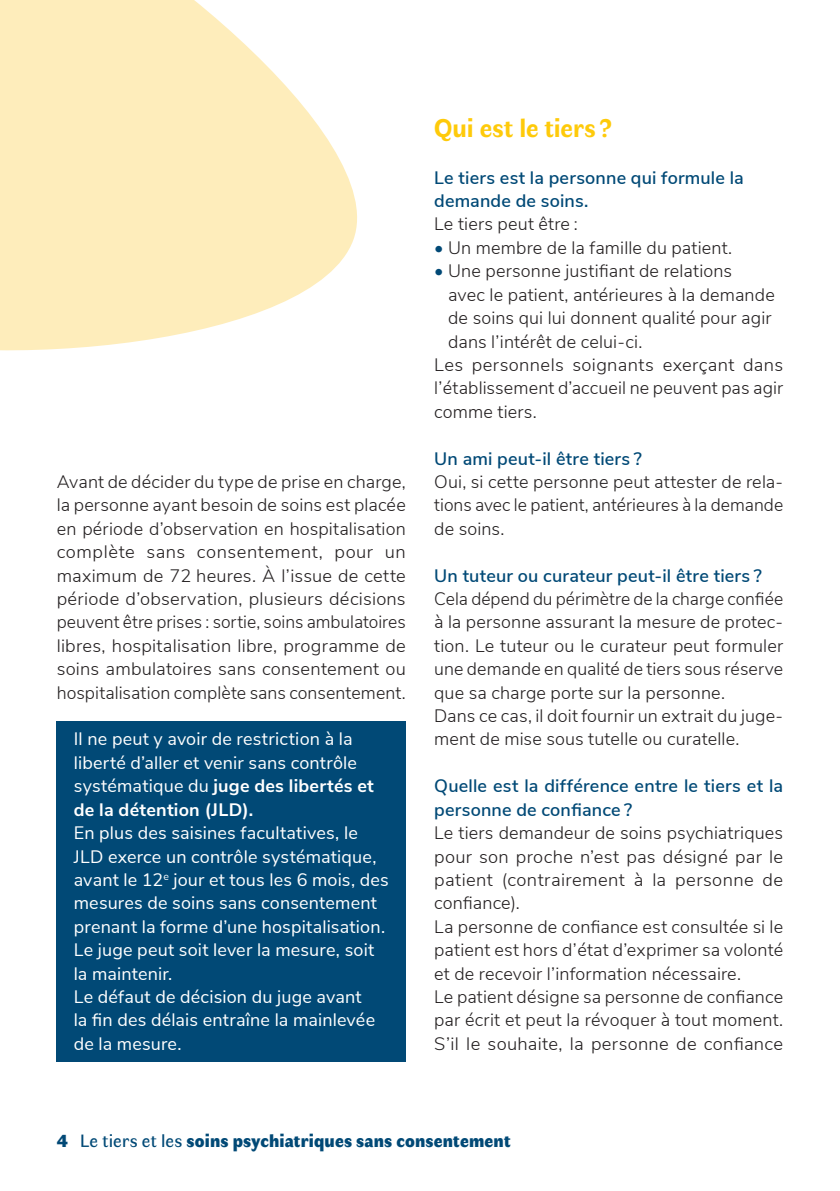
<style>
.page{position:relative;width:840px;height:1191px;background:#fff}
.page>*{position:absolute;margin:0;border:0;box-sizing:border-box;transform-origin:0 0}
.t1{font:700 26px "Faune Text";letter-spacing:-.005em;color:#feca0a}
.t2{font:300 18px/23.4px "Nunito Sans";letter-spacing:.01em;color:#231f20;text-align:justify}
.t3{font:18px/23.4px "Nunito Sans";letter-spacing:.01em;color:#fff}
.t4{font:600 18px/23.4px "Nunito Sans";letter-spacing:.01em;color:#014976}
.t5{font:900 18px "Faune Display";letter-spacing:.01em;color:#014976}
.s1{font-weight:700}
.s2{color:#014976}
.s3{font-family:"Faune Text";font-weight:400}
</style>
<div class="page">
<svg style="left:0;top:0;width:357px;height:351px;fill:#feedbb"></svg>
<div style="left:57px;top:721px;width:348px;height:106px;background:#014976"></div>
<div style="left:57px;top:815px;width:348px;height:176px;background:#014976"></div>
<div style="left:57px;top:979px;width:348px;height:82px;background:#014976"></div>
<p class="t2" style="left:57px;top:469px;width:350px">Avant de décider du type de prise en charge, la personne ayant besoin de soins est placée en période d’observation en hospitalisation complète sans consentement, pour un maximum de 72 heures. À l’issue de cette période d’observation, plusieurs décisions peuvent être prises : sortie, soins ambulatoires libres, hospitalisation libre, programme de soins ambulatoires sans consentement ou hospitalisation complète sans consentement.</p>
<p class="t3" style="left:74px;top:726px;width:301px">Il ne peut y avoir de restriction à la liberté d’aller et venir sans contrôle systématique du <span class="s1">juge des libertés et de la détention (JLD).</span></p>
<p class="t3" style="left:74px;top:820px;width:316px">En plus des saisines facultatives, le<br>JLD exerce un contrôle systématique, avant le 12<sup>e</sup> jour et tous les 6 mois, des mesures de soins sans consentement prenant la forme d’une hospitalisation.<br>Le juge peut soit lever la mesure, soit la maintenir.<br>Le défaut de décision du juge avant<br>la fin des délais entraîne la mainlevée de la mesure.</p>
<h1 class="t1" style="left:434px;top:110px;width:180px">Qui est le tiers ?</h1>
<p class="t4" style="left:434px;top:165px;width:311px">Le tiers est la personne qui formule la demande de soins.</p>
<p class="t2" style="left:434px;top:211px;width:145px">Le tiers peut être :</p>
<p class="t2" style="left:434px;top:235px;width:299px"><span class="s2">•</span> Un membre de la famille du patient.</p>
<p class="t2" style="left:434px;top:258px;width:299px"><span class="s2">•</span> Une personne justifiant de relations</p>
<p class="t2" style="left:448px;top:282px;width:328px">avec le patient, antérieures à la demande</p>
<p class="t2" style="left:448px;top:305px;width:325px">de soins qui lui donnent qualité pour agir</p>
<p class="t2" style="left:448px;top:328px;width:195px">dans l’intérêt de celui-ci.</p>
<p class="t2" style="left:434px;top:352px;width:350px">Les personnels soignants exerçant dans</p>
<p class="t2" style="left:434px;top:375px;width:350px">l’établissement d’accueil ne peuvent pas agir</p>
<p class="t2" style="left:434px;top:399px;width:104px">comme tiers.</p>
<p class="t4" style="left:434px;top:445px;width:209px">Un ami peut-il être tiers ?</p>
<p class="t2" style="left:434px;top:469px;width:350px">Oui, si cette personne peut attester de rela&shy;tions avec le patient, antérieures à la demande de soins.</p>
<p class="t4" style="left:434px;top:562px;width:329px">Un tuteur ou curateur peut-il être tiers ?</p>
<p class="t2" style="left:434px;top:586px;width:350px;text-align:left">Cela dépend du périmètre de la charge confiée à la personne assurant la mesure de protec&shy;tion. Le tuteur ou le curateur peut formuler une demande en qualité de tiers sous réserve que sa charge porte sur la personne.<br>Dans ce cas, il doit fournir un extrait du juge&shy;ment de mise sous tutelle ou curatelle.</p>
<p class="t4" style="left:434px;top:773px;width:350px">Quelle est la différence entre le tiers et la personne de confiance ?</p>
<p class="t2" style="left:434px;top:820px;width:350px;text-align:left">Le tiers demandeur de soins psychiatriques pour son proche n’est pas désigné par le patient (contrairement à la personne de confiance).<br>La personne de confiance est consultée si le patient est hors d’état d’exprimer sa volonté et de recevoir l’information nécessaire.<br>Le patient désigne sa personne de confiance par écrit et peut la révoquer à tout moment.<br>S’il le souhaite, la personne de confiance</p>
<p class="t5" style="left:57px;top:1127px;width:455px">4 <span class="s3">Le tiers et les</span> soins psychiatriques sans consentement</p>
</div>
